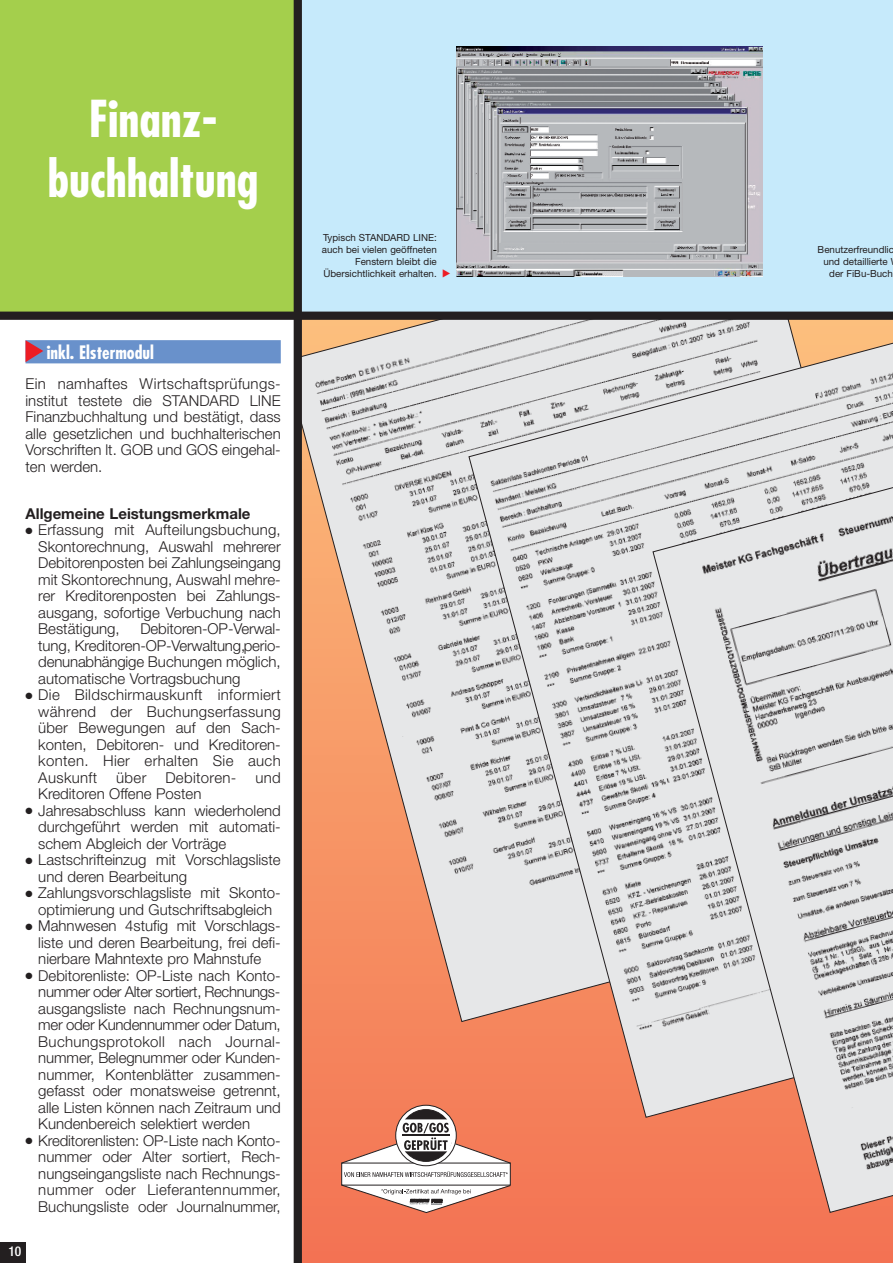
<style>
.page{position:relative;width:893px;height:1263px;background:#fff}
.page>*{position:absolute;margin:0;border:0;box-sizing:border-box;transform-origin:0 0}
.t1{font:700 condensed 49.5px/60px "Futura";color:#fff;text-align:center}
.t2{font:700 condensed 18px "Futura";color:#fff}
.t3{font:300 15px/16.5px "Helvetica Neue";color:#231f20;text-align:justify}
.t4{font:700 15px "Helvetica Neue";color:#231f20}
.t5{font:300 15px "Helvetica Neue";letter-spacing:.02em;color:#231f20}
.t6{font:500 condensed 13.5px "Helvetica Neue";color:#fff}
.t7{font:9.75px "Helvetica Neue";color:#231f20}
.s1{font-family:"European Pi Three";font-size:10.5px;color:#ed1c24}
</style>
<div class="page">
<div style="left:298px;top:316px;width:594px;height:947px;background:linear-gradient(to right,#f47d59,#f37253)"></div>
<svg style="left:302px;top:320px;width:590px;height:702px;background:#e6beaa"></svg>
<svg style="left:468px;top:327px;width:424px;height:791px;background:#dcceca"></svg>
<svg style="left:652px;top:422px;width:240px;height:791px;background:#dbcfcc"></svg>
<div style="left:298px;top:0;width:594px;height:316px;background:#c6eafb"></div>
<div style="left:0;top:1242px;width:26px;height:21px;background:#231f20"></div>
<div style="left:0;top:0;width:298px;height:316px;background:#a4cf4c"></div>
<div style="left:26px;top:340px;width:255px;height:23px;background:#6991cb"></div>
<svg style="left:26px;top:340px;width:17px;height:22px"></svg>
<div style="left:294px;top:0;width:8px;height:1263px;background:#231f20"></div>
<div style="left:0;top:312px;width:892px;height:8px;background:#231f20"></div>
<img style="left:456px;top:47px;width:306px;height:229px">
<svg style="left:395px;top:1105px;width:61px;height:61px"></svg>
<div style="left:400px;top:1109px;width:52px;height:53px;background:#231f20;border:1px solid #231f20;border-radius:50%"></div>
<svg style="left:340px;top:1119px;width:171px;height:95px"></svg>
<h1 class="t1" style="left:48px;top:93px;width:212px">Finanz&shy;buchhaltung</h1>
<p class="t2" style="left:47px;top:344px;width:109px">inkl. Elstermodul</p>
<p class="t3" style="left:26px;top:377px;width:257px">Ein namhaftes Wirtschaftsprüfungs&shy;institut testete die STANDARD LINE Finanzbuchhaltung und bestätigt, dass alle gesetzlichen und buchhalterischen Vorschriften lt. GOB und GOS eingehal&shy;ten werden.</p>
<p class="t4" style="left:26px;top:508px;width:226px">Allgemeine Leistungsmerkmale</p>
<p class="t3" style="left:38px;top:523px;width:244px;text-indent:-13px">● Erfassung mit Aufteilungsbuchung, Skontorechnung, Auswahl mehrerer Debitorenposten bei Zahlungseingang mit Skontorechnung, Auswahl mehre&shy;rer Kreditorenposten bei Zahlungs&shy;ausgang, sofortige Verbuchung nach Bestätigung,</p>
<p class="t3" style="left:38px;top:622px;width:244px;text-indent:102px">Debitoren-OP-Verwal&shy;tung, Kreditoren-OP-Verwaltung,perio&shy;denunabhängige Buchungen möglich, automatische Vortragsbuchung</p>
<p class="t3" style="left:38px;top:688px;width:244px;text-indent:-13px">● Die Bildschirmauskunft informiert während der Buchungserfassung über Bewegungen auf den Sach&shy;konten, Debitoren- und Kreditoren&shy;konten. Hier erhalten Sie auch Auskunft</p>
<p class="t3" style="left:116px;top:771px;width:32px">über</p>
<p class="t5" style="left:165px;top:772px;width:73px">Debitoren-</p>
<p class="t3" style="left:255px;top:771px;width:27px">und</p>
<p class="t3" style="left:38px;top:787px;width:165px">Kreditoren Offene Posten</p>
<p class="t3" style="left:38px;top:804px;width:244px;text-indent:-13px">● Jahresabschluss kann wiederholend durchgeführt werden mit automati&shy;schem Abgleich der Vorträge</p>
<p class="t3" style="left:38px;top:853px;width:244px;text-indent:-13px">● Lastschrifteinzug mit Vorschlagsliste und deren Bearbeitung</p>
<p class="t3" style="left:26px;top:886px;width:257px;text-align:center">● Zahlungsvorschlagsliste mit Skonto&shy;optimierung und Gutschriftsabgleich</p>
<p class="t3" style="left:38px;top:919px;width:244px;text-indent:-13px">● Mahnwesen 4stufig mit Vorschlags&shy;liste und deren Bearbeitung, frei defi&shy;nierbare Mahntexte pro Mahnstufe</p>
<p class="t3" style="left:38px;top:969px;width:244px;text-indent:-13px">● Debitorenliste: OP-Liste nach Konto&shy;nummer oder Alter sortiert, Rechnungs&shy;ausgangsliste nach Rechnungsnum&shy;mer oder Kundennummer oder Datum, Buchungsprotokoll nach Journal&shy;nummer, Belegnummer oder Kunden&shy;nummer, Kontenblätter zusammen&shy;gefasst oder monatsweise getrennt, alle Listen können nach Zeitraum und Kundenbereich selektiert werden</p>
<p class="t3" style="left:38px;top:1134px;width:244px;text-indent:-13px">● Kreditorenlisten: OP-Liste nach Konto&shy;nummer oder Alter sortiert, Rech&shy;nungseingangsliste nach Rechnungs&shy;nummer oder Lieferantennummer, Buchungsliste oder Journalnummer,</p>
<p class="t6" style="left:8px;top:1246px;width:14px">10</p>
<p class="t7" style="left:323px;top:234px;width:115px">Typisch STANDARD LINE:</p>
<p class="t7" style="left:322px;top:246px;width:116px">auch bei vielen geöffneten</p>
<p class="t7" style="left:355px;top:258px;width:83px">Fenstern bleibt die</p>
<p class="t7" style="left:323px;top:270px;width:129px">Übersichtlichkeit erhalten. <span class="s1">-</span></p>
<p class="t7" style="left:817px;top:246px;width:78px">Benutzerfreundlic</p>
<p class="t7" style="left:823px;top:258px;width:66px">und detaillierte</p>
<p class="t7" style="left:829px;top:270px;width:65px">der FiBu-Buch</p>
</div>
